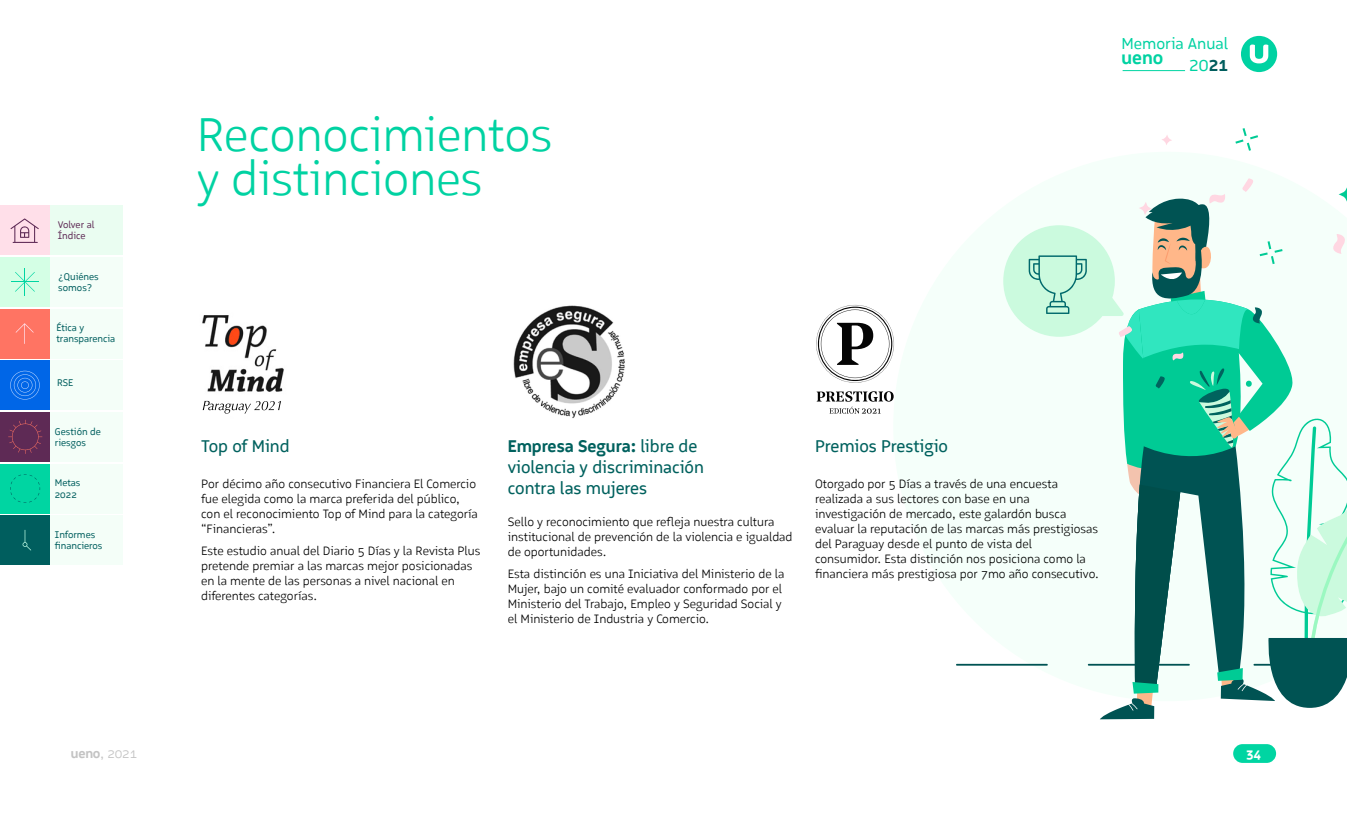
<style>
.page{position:relative;width:1347px;height:815px;background:#fff}
.page>*{position:absolute;margin:0;border:0;box-sizing:border-box;transform-origin:0 0}
.t1{font:300 48.75px/43.8px "Ueno Logical";letter-spacing:-.005em;color:#00d2a2}
.t2{font:700 19.12px "Ueno Logical";color:#00d2a2}
.t3{font:17.5px/21px "Ueno Logical";color:#00615e}
.t4{font:16.38px "Ueno Logical";color:#00d2a2}
.t5{font:16.25px "Ueno Logical";color:#00d2a2;scale:1.08 1}
.t6{font:300 13.75px "Ueno Logical";color:#c3c3c3}
.t7{font:700 13.75px "Ueno Logical";color:#fff}
.t8{font:300 12.5px/15px "Ueno Logical";color:#000}
.t9{font:10px/11.2px "Ueno Logical";color:#005e5e}
.t10{font:10px/11.2px "Ueno Logical";color:#5e2a55}
.s1{font-weight:700;color:#005e5e}
.s2{font-weight:700}
</style>
<div class="page">
<hr style="left:1122px;top:70px;width:63px;height:1px;background:#00d5a2">
<svg style="left:1241px;top:36px;width:36px;height:36px"></svg>
<div style="left:1233px;top:744px;width:43px;height:19px;background:#00d5a2;border-radius:9px"></div>
<div style="left:49px;top:205px;width:74px;height:50px;background:#eafdf1"></div>
<div style="left:0;top:205px;width:49px;height:50px;background:#ffdfe9"></div>
<svg style="left:11px;top:218px;width:28px;height:25px"></svg>
<div style="left:50px;top:361px;width:73px;height:49px;background:#f4fef8"></div>
<div style="left:0;top:361px;width:50px;height:49px;background:#0066e7"></div>
<svg style="left:10px;top:371px;width:30px;height:29px"></svg>
<div style="left:50px;top:257px;width:73px;height:49px;background:#f4fef8"></div>
<div style="left:0;top:257px;width:50px;height:49px;background:#d4ffe5"></div>
<svg style="left:11px;top:268px;width:28px;height:28px"></svg>
<div style="left:50px;top:412px;width:73px;height:49px;background:#f4fef8"></div>
<div style="left:0;top:412px;width:50px;height:49px;background:#5e2a55"></div>
<svg style="left:8px;top:420px;width:34px;height:34px"></svg>
<div style="left:49px;top:464px;width:74px;height:49px;background:#f4fef8"></div>
<div style="left:0;top:464px;width:49px;height:49px;background:#00d5a2"></div>
<svg style="left:10px;top:474px;width:30px;height:29px"></svg>
<div style="left:50px;top:309px;width:73px;height:49px;background:#f4fef8"></div>
<div style="left:0;top:309px;width:50px;height:49px;background:#ff7463"></div>
<svg style="left:16px;top:323px;width:18px;height:21px"></svg>
<div style="left:50px;top:516px;width:73px;height:49px;background:#f4fef8"></div>
<div style="left:0;top:516px;width:50px;height:49px;background:#005e5e"></div>
<svg style="left:23px;top:530px;width:8px;height:21px"></svg>
<img style="left:202px;top:315px;width:82px;height:77px">
<svg style="left:203px;top:401px;width:78px;height:13px"></svg>
<img style="left:513px;top:305px;width:112px;height:113px">
<svg style="left:1161px;top:135px;width:11px;height:10px"></svg>
<svg style="left:1235px;top:128px;width:23px;height:23px"></svg>
<hr style="left:956px;top:664px;width:91px;height:2px;background:#005353">
<svg style="left:816px;top:305px;width:78px;height:78px"></svg>
<svg style="left:816px;top:391px;width:77px;height:23px"></svg>
<svg style="left:1003px;top:178px;width:343px;height:542px"></svg>
<p class="t10" style="left:58px;top:219px;width:38px">Volver al<br>Índice</p>
<p class="t9" style="left:58px;top:271px;width:42px">¿Quiénes somos?</p>
<p class="t9" style="left:57px;top:322px;width:60px">Ética y transparencia</p>
<p class="t9" style="left:57px;top:377px;width:18px">RSE</p>
<p class="t9" style="left:55px;top:426px;width:47px">Gestión de riesgos</p>
<p class="t9" style="left:55px;top:477px;width:27px">Metas<br>2022</p>
<p class="t9" style="left:55px;top:529px;width:49px">Informes financieros</p>
<h1 class="t1" style="left:197px;top:112px;width:357px">Reconocimientos y distinciones</h1>
<h3 class="t4" style="left:1121px;top:33px;width:108px">Memoria Anual</h3>
<h2 class="t2" style="left:1121px;top:45px;width:43px">ueno</h2>
<h3 class="t5" style="left:1189px;top:56px;width:38px">20<span class="s1">21</span></h3>
<h3 class="t3" style="left:201px;top:436px;width:90px">Top of Mind</h3>
<h3 class="t3" style="left:508px;top:436px;width:197px"><span class="s2">Empresa Segura:</span> libre de violencia y discriminación contra las mujeres</h3>
<p class="t8" style="left:201px;top:476px;width:278px">Por décimo año consecutivo Financiera El Comercio fue elegida como la marca preferida del público, con el reconocimiento Top of Mind para la categoría “Financieras”.</p>
<p class="t8" style="left:201px;top:543px;width:281px">Este estudio anual del Diario 5 Días y la Revista Plus pretende premiar a las marcas mejor posicionadas en la mente de las personas a nivel nacional en diferentes categorías.</p>
<p class="t8" style="left:508px;top:514px;width:286px">Sello y reconocimiento que refleja nuestra cultura institucional de prevención de la violencia e igualdad de oportunidades.</p>
<p class="t8" style="left:508px;top:566px;width:278px">Esta distinción es una Iniciativa del Ministerio de la Mujer, bajo un comité evaluador conformado por el Ministerio del Trabajo, Empleo y Seguridad Social y el Ministerio de Industria y Comercio.</p>
<h3 class="t3" style="left:815px;top:436px;width:134px">Premios Prestigio</h3>
<p class="t8" style="left:815px;top:476px;width:285px">Otorgado por 5 Días a través de una encuesta realizada a sus lectores con base en una investigación de mercado, este galardón busca evaluar la reputación de las marcas más prestigiosas del Paraguay desde el punto de vista del consumidor. Esta distinción nos posiciona como la financiera más prestigiosa por 7mo año consecutivo.</p>
<p class="t6" style="left:71px;top:745px;width:68px"><span class="s2">ueno</span>, 2021</p>
<p class="t7" style="left:1246px;top:744px;width:17px">34</p>
</div>
